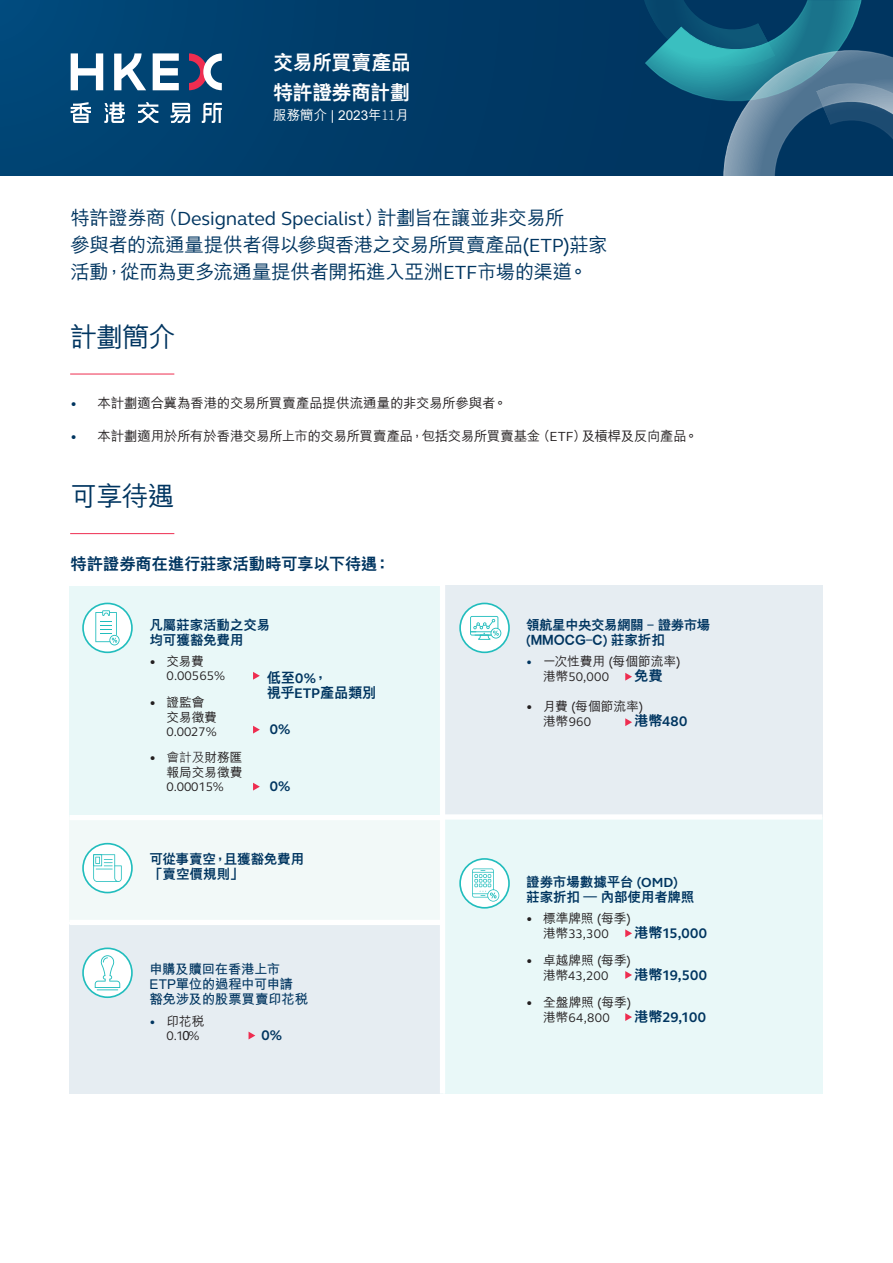
<style>
.page{position:relative;width:893px;height:1263px;background:#fff}
.page>*{position:absolute;margin:0;border:0;box-sizing:border-box;transform-origin:0 0}
.Title_headline{font:500 27px "M Hei HK";letter-spacing:-.04em;color:#003560}
.issue-date{font:800 20.25px/29.5px "M Hei HK";letter-spacing:-.04em;color:#fff}
.Intro{font:500 19.5px/27px "M Hei HK";letter-spacing:-.03em;color:#003560}
.body-head{font:800 16.5px "M Hei HK";letter-spacing:-.02em;color:#003560}
.body-bullets{font:700 14.25px "FS Elliot Pro";letter-spacing:.015em;color:#003560}
.body-bullets-2{font:800 14.25px/15px "M Hei HK";letter-spacing:-.025em;color:#003560}
.t1{font:500 13.5px "M Hei HK";letter-spacing:-.02em;color:#231f20}
.body-head-2{font:800 13.5px/15px "M Hei HK";letter-spacing:-.005em;color:#003560}
.body-head-3{font:700 13.5px/15px "M Hei HK";letter-spacing:-.03em;color:#003560}
.body-head-4{font:800 13.5px/15px "M Hei HK";letter-spacing:-.035em;color:#003560}
.issue-date-2{font:500 13.5px "M Hei HK";color:#fff}
.t2{font:500 12.75px/15px "M Hei HK";letter-spacing:-.01em;color:#231f20}
.t3{font:12.75px/14.2px "FS Elliot Pro";letter-spacing:.005em;color:#231f20}
.s1{font-family:"Adobe Ming Std";font-weight:300}
.s2{font-family:"FS Elliot Pro";font-weight:400}
.s3{font-family:"FS Elliot Pro";font-weight:700;color:#003560}
.s4{font-size:13.5px}
.s5{font-family:"M Hei HK";font-weight:500}
.s6{font-family:"FS Elliot Pro";font-weight:400;font-size:13.5px}
.s7{font-family:"Microsoft Jheng Hei";font-weight:400}
.s8{font-family:"FS Elliot Pro";font-weight:700}
.s9{font-family:"M Hei HK";font-weight:800}
</style>
<div class="page">
<svg style="left:0;top:0;width:627px;height:175px;background:#003d6b"></svg>
<svg style="left:627px;top:0;width:266px;height:175px;background:#205d7e"></svg>
<svg style="left:202px;top:103px;width:20px;height:20px"></svg>
<svg style="left:138px;top:102px;width:20px;height:21px"></svg>
<svg style="left:153px;top:53px;width:26px;height:37px"></svg>
<svg style="left:71px;top:53px;width:32px;height:37px"></svg>
<svg style="left:114px;top:53px;width:32px;height:37px"></svg>
<svg style="left:189px;top:53px;width:33px;height:37px"></svg>
<svg style="left:170px;top:103px;width:20px;height:20px"></svg>
<svg style="left:104px;top:102px;width:21px;height:21px"></svg>
<svg style="left:71px;top:102px;width:20px;height:21px"></svg>
<hr style="left:70px;top:374px;width:104px;height:1px;background:#ee2d50">
<hr style="left:70px;top:533px;width:104px;height:1px;background:#ee2d50">
<div style="left:69px;top:586px;width:373px;height:230px;background:#e9f8f8"></div>
<div style="left:69px;top:817px;width:373px;height:105px;background:#f2f9f8"></div>
<div style="left:69px;top:924px;width:373px;height:170px;background:#e6edf2"></div>
<div style="left:440px;top:586px;width:383px;height:231px;background:#e6edf2"></div>
<div style="left:440px;top:817px;width:382px;height:277px;background:#e9f8f8"></div>
<svg style="left:253px;top:672px;width:7px;height:8px"></svg>
<svg style="left:253px;top:726px;width:7px;height:7px"></svg>
<div style="left:460px;top:859px;width:49px;height:49px;background:#fff;border-radius:50%"></div>
<div style="left:459px;top:858px;width:51px;height:51px;border:2px solid #21bdbd;border-radius:50%"></div>
<svg style="left:472px;top:868px;width:27px;height:33px"></svg>
<div style="left:460px;top:603px;width:49px;height:49px;background:#fff;border-radius:50%"></div>
<div style="left:459px;top:603px;width:51px;height:50px;border:2px solid #21bdbd;border-radius:50%"></div>
<svg style="left:470px;top:616px;width:31px;height:24px"></svg>
<div style="left:83px;top:603px;width:49px;height:49px;background:#fff;border-radius:50%"></div>
<div style="left:82px;top:603px;width:51px;height:50px;border:2px solid #21bdbd;border-radius:50%"></div>
<svg style="left:95px;top:610px;width:25px;height:35px"></svg>
<div style="left:83px;top:844px;width:49px;height:48px;background:#fff;border-radius:50%"></div>
<div style="left:82px;top:843px;width:51px;height:50px;border:2px solid #21bdbd;border-radius:50%"></div>
<svg style="left:93px;top:854px;width:29px;height:28px"></svg>
<svg style="left:83px;top:948px;width:49px;height:49px"></svg>
<div style="left:82px;top:947px;width:51px;height:51px;border:2px solid #21bdbd;border-radius:50%"></div>
<svg style="left:95px;top:955px;width:25px;height:35px"></svg>
<svg style="left:249px;top:1032px;width:6px;height:7px"></svg>
<svg style="left:625px;top:673px;width:7px;height:8px"></svg>
<svg style="left:625px;top:718px;width:7px;height:8px"></svg>
<svg style="left:625px;top:929px;width:7px;height:8px"></svg>
<svg style="left:625px;top:971px;width:7px;height:8px"></svg>
<svg style="left:625px;top:1013px;width:7px;height:8px"></svg>
<div style="left:440px;top:581px;width:5px;height:513px;background:#fff"></div>
<div style="left:69px;top:815px;width:373px;height:5px;background:#fff"></div>
<div style="left:69px;top:920px;width:373px;height:5px;background:#fff"></div>
<div style="left:442px;top:814px;width:380px;height:6px;background:#fff"></div>
<svg style="left:253px;top:783px;width:7px;height:7px"></svg>
<p class="issue-date" style="left:273px;top:47px;width:139px">交易所買賣產品特許證券商計劃</p>
<p class="issue-date-2" style="left:273px;top:105px;width:137px">服務簡介 | 2023年<span class="s1">11</span>月</p>
<p class="Intro" style="left:71px;top:203px;width:539px">特許證券商（<span class="s2">Designated Specialist</span>）計劃旨在讓並非交易所<br>參與者的流通量提供者得以參與香港之交易所買賣產品(<span class="s2">ETP</span>)莊家活動，從而為更多流通量提供者開拓進入亞洲<span class="s2">ETF</span>市場的渠道。</p>
<p class="Title_headline" style="left:70px;top:317px;width:107px">計劃簡介</p>
<p class="t1" style="left:71px;top:393px;width:438px"><span class="s3">•</span> 本計劃適合冀為香港的交易所買賣產品提供流通量的非交易所參與者。</p>
<p class="t1" style="left:71px;top:426px;width:629px"><span class="s3">•</span> 本計劃適用於所有於香港交易所上市的交易所買賣產品，包括交易所買賣基金（<span class="s2">ETF</span>）及槓桿及反向產品。</p>
<p class="Title_headline" style="left:70px;top:477px;width:106px">可享待遇</p>
<p class="body-head" style="left:71px;top:556px;width:322px">特許證券商在進行莊家活動時可享以下待遇：</p>
<p class="body-head-2" style="left:150px;top:617px;width:122px">凡屬莊家活動之交易均可獲豁免費用</p>
<p class="t3" style="left:167px;top:654px;width:60px;text-indent:-17px"><span class="s4">•</span> <span class="s5">交易費<br></span>0.00565%</p>
<p class="t2" style="left:167px;top:693px;width:52px;text-indent:-17px"><span class="s6">•</span> 證監會交易徵費</p>
<p class="t3" style="left:167px;top:724px;width:52px">0.0027%</p>
<p class="t2" style="left:167px;top:749px;width:77px;text-align:justify;text-indent:-17px"><span class="s6">•</span> <span class="s7">會計及</span>財務匯報局交易徵費<span class="s2">0.00015%</span></p>
<p class="body-bullets-2" style="left:267px;top:670px;width:111px">低至<span class="s8">0%</span>，<br>視乎<span class="s8">ETP</span>產品類別</p>
<p class="body-bullets" style="left:270px;top:720px;width:22px">0%</p>
<p class="body-bullets" style="left:270px;top:777px;width:22px">0%</p>
<p class="body-head-2" style="left:150px;top:852px;width:156px">可從事賣空，且獲豁免費用「賣空價規則」</p>
<p class="body-head-3" style="left:150px;top:961px;width:160px">申購及贖回在香港上市<br>ETP單位的過程中可申請豁免涉及的股票買賣印花稅</p>
<p class="t2" style="left:150px;top:1013px;width:57px"><span class="s3">•</span> 印花稅</p>
<p class="body-bullets" style="left:261px;top:1025px;width:22px">0%</p>
<p class="body-head-4" style="left:526px;top:617px;width:186px">領航星中央交易網關 - 證劵市場(MMOCG-C) 莊家折扣</p>
<p class="t2" style="left:543px;top:653px;width:139px;text-indent:-17px"><span class="s3">•</span> 一次性費用 (每個節流率)港幣<span class="s2">50,000</span></p>
<p class="body-bullets-2" style="left:634px;top:668px;width:30px">免費</p>
<p class="t2" style="left:543px;top:698px;width:101px;text-indent:-17px"><span class="s6">•</span> 月費 (每個節流率)港幣<span class="s2">960</span></p>
<p class="body-bullets" style="left:634px;top:711px;width:55px"><span class="s9">港幣</span>480</p>
<p class="body-head-2" style="left:526px;top:874px;width:170px">證劵市場數據平台 (<span class="s8">OMD</span>)莊家折扣 – 內部使用者牌照</p>
<p class="t2" style="left:526px;top:910px;width:106px;text-align:center"><span class="s6">•</span> 標準牌照 (每季)港幣<span class="s2">33,300</span></p>
<p class="body-bullets" style="left:634px;top:924px;width:74px"><span class="s9">港幣</span>15,000</p>
<p class="t2" style="left:526px;top:952px;width:106px;text-align:center"><span class="s6">•</span> 卓越牌照 (每季)港幣<span class="s2">43,200</span></p>
<p class="body-bullets" style="left:634px;top:966px;width:74px"><span class="s9">港幣</span>19,500</p>
<p class="t2" style="left:526px;top:994px;width:106px;text-align:center"><span class="s6">•</span> 全盤牌照 (每季)港幣<span class="s2">64,800</span></p>
<p class="body-bullets" style="left:634px;top:1008px;width:73px"><span class="s9">港幣</span>29,100</p>
</div>
